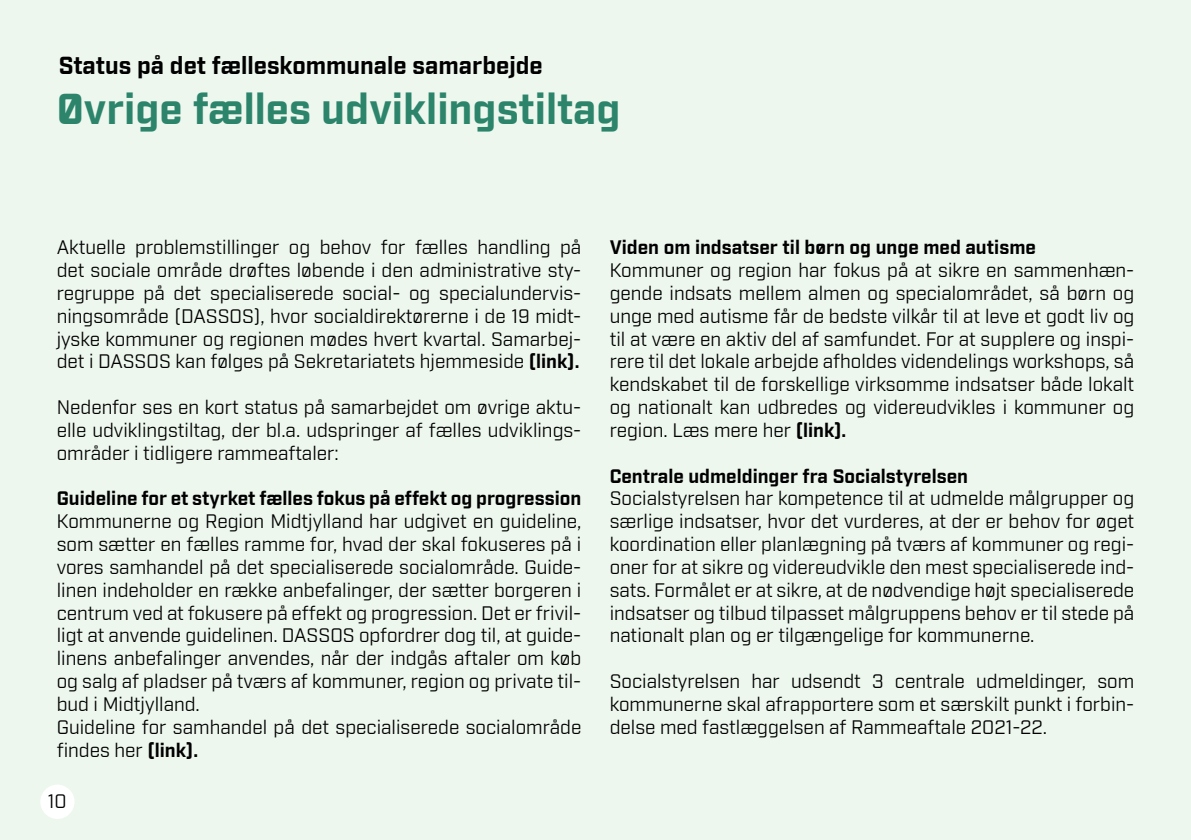
<style>
.page{position:relative;width:1191px;height:840px;background:#fff}
.page>*{position:absolute;margin:0;border:0;box-sizing:border-box;transform-origin:0 0}
.Rubrik2_H3{font:700 42px "Industry";color:#2c846b}
.Underrubrik_H4{font:700 24px "Industry";color:#000}
.Brødtekst_-_P{font:19px/22.8px "Industry";color:#000;text-align:justify}
.Fed{font:700 19px "Industry";color:#000}
.s1{font-weight:700}
</style>
<div class="page">
<div style="left:0;top:0;width:1191px;height:839px;background:#edf7ee"></div>
<div style="left:40px;top:784px;width:35px;height:34px;background:#fff;border-radius:50%"></div>
<h4 class="Underrubrik_H4" style="left:59px;top:51px;width:485px">Status på det fælleskommunale samarbejde</h4>
<h3 class="Rubrik2_H3" style="left:57px;top:84px;width:565px">Øvrige fælles udviklingstiltag</h3>
<p class="Brødtekst_-_P" style="left:57px;top:236px;width:526px">Aktuelle problemstillinger og behov for fælles handling på det sociale område drøftes løbende i den administrative sty&shy;regruppe på det specialiserede social- og specialundervis&shy;ningsområde (DASSOS), hvor socialdirektørerne i de 19 midt&shy;jyske kommuner og regionen mødes hvert kvartal. Samarbej&shy;det i DASSOS kan følges på Sekretariatets hjemmeside <span class="s1">(link).</span></p>
<p class="Brødtekst_-_P" style="left:57px;top:396px;width:526px">Nedenfor ses en kort status på samarbejdet om øvrige aktu&shy;elle udviklingstiltag, der bl.a. udspringer af fælles udviklings&shy;områder i tidligere rammeaftaler:</p>
<p class="Fed" style="left:57px;top:487px;width:526px">Guideline for et styrket fælles fokus på effekt og progression</p>
<p class="Brødtekst_-_P" style="left:57px;top:510px;width:526px">Kommunerne og Region Midtjylland har udgivet en guideline, som sætter en fælles ramme for, hvad der skal fokuseres på i vores samhandel på det specialiserede socialområde. Guide&shy;linen indeholder en række anbefalinger, der sætter borgeren i centrum ved at fokusere på effekt og progression. Det er frivil&shy;ligt at anvende guidelinen. DASSOS opfordrer dog til, at guide&shy;linens anbefalinger anvendes, når der indgås aftaler om køb og salg af pladser på tværs af kommuner, region og private til&shy;bud i Midtjylland.</p>
<p class="Brødtekst_-_P" style="left:57px;top:715px;width:526px">Guideline for samhandel på det specialiserede socialområde findes her <span class="s1">(link).</span></p>
<p class="Brødtekst_-_P" style="left:48px;top:789px;width:20px">10</p>
<p class="Fed" style="left:609px;top:236px;width:428px">Viden om indsatser til børn og unge med autisme</p>
<p class="Brødtekst_-_P" style="left:609px;top:259px;width:526px">Kommuner og region har fokus på at sikre en sammenhæn&shy;gende indsats mellem almen og specialområdet, så børn og unge med autisme får de bedste vilkår til at leve et godt liv og til at være en aktiv del af samfundet. For at supplere og inspi&shy;rere til det lokale arbejde afholdes videndelings workshops, så kendskabet til de forskellige virksomme indsatser både lokalt og nationalt kan udbredes og videreudvikles i kommuner og region. Læs mere her <span class="s1">(link).</span></p>
<p class="Fed" style="left:609px;top:464px;width:360px">Centrale udmeldinger fra Socialstyrelsen</p>
<p class="Brødtekst_-_P" style="left:609px;top:487px;width:526px">Socialstyrelsen har kompetence til at udmelde målgrupper og særlige indsatser, hvor det vurderes, at der er behov for øget koordination eller planlægning på tværs af kommuner og regi&shy;oner for at sikre og videreudvikle den mest specialiserede ind&shy;sats. Formålet er at sikre, at de nødvendige højt specialiserede indsatser og tilbud tilpasset målgruppens behov er til stede på nationalt plan og er tilgængelige for kommunerne.</p>
<p class="Brødtekst_-_P" style="left:609px;top:670px;width:526px">Socialstyrelsen har udsendt 3 centrale udmeldinger, som kommunerne skal afrapportere som et særskilt punkt i forbin&shy;delse med fastlæggelsen af Rammeaftale 2021-22.</p>
</div>
